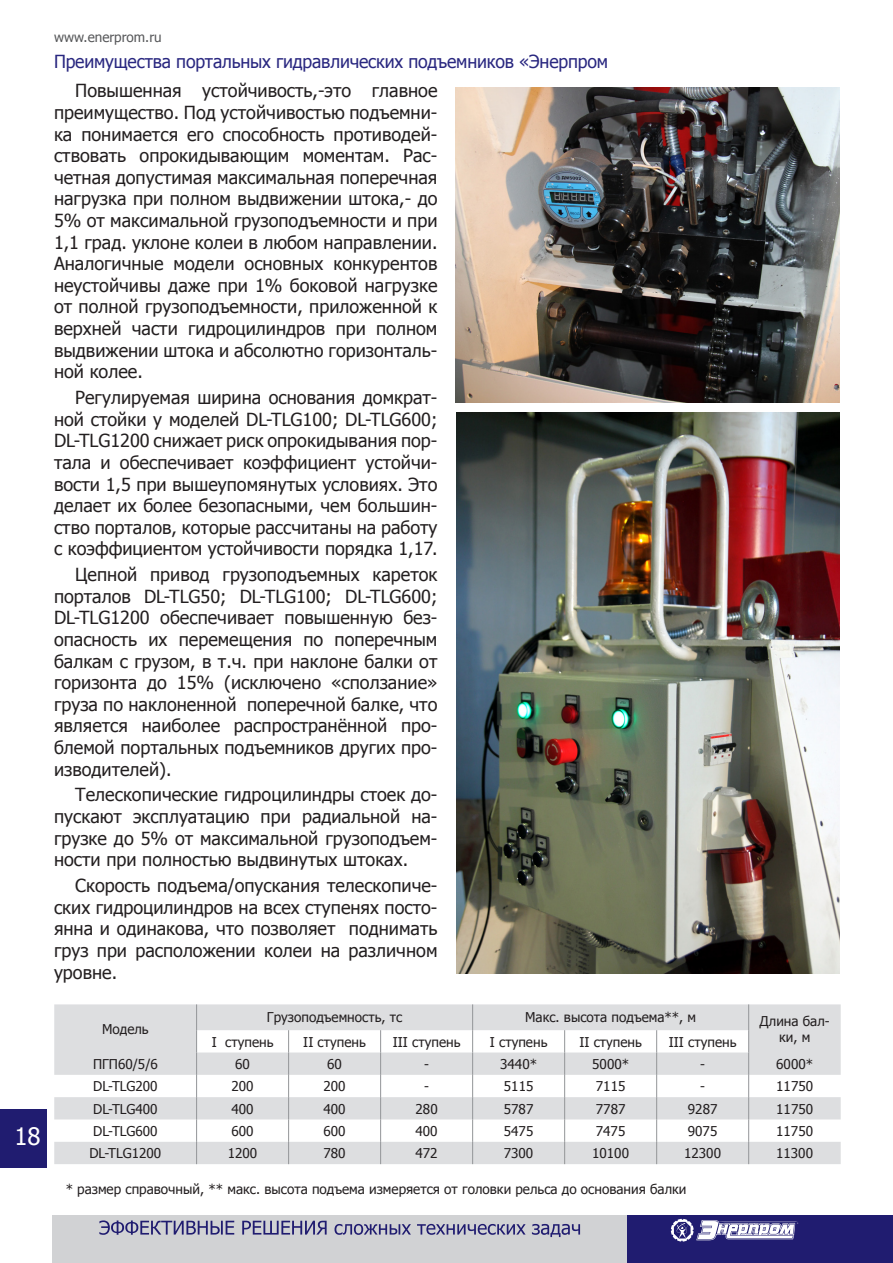
<style>
.page{position:relative;width:893px;height:1263px;background:#fff}
.page>*{position:absolute;margin:0;border:0;box-sizing:border-box;transform-origin:0 0}
.t1{font:24px "Tahoma";color:#fff}
.Text{font:18px/21.6px "Tahoma";color:#231f20;text-align:justify}
.Заголовок_Text{font:18px "Tahoma";letter-spacing:-.01em;color:#292780}
.Text-2{font:13.5px/16.2px "Tahoma";color:#231f20;text-align:center}
.t2{font:13.5px "Tahoma";color:#57585a}
</style>
<div class="page">
<svg style="left:54px;top:1004px;width:787px;height:160px;fill:#dddee0"></svg>
<svg style="left:196px;top:1004px;width:1px;height:160px"></svg>
<svg style="left:288px;top:1030px;width:1px;height:134px"></svg>
<svg style="left:380px;top:1030px;width:1px;height:134px"></svg>
<svg style="left:472px;top:1004px;width:1px;height:160px"></svg>
<svg style="left:564px;top:1030px;width:1px;height:134px"></svg>
<svg style="left:656px;top:1030px;width:1px;height:134px"></svg>
<svg style="left:748px;top:1004px;width:1px;height:160px"></svg>
<img style="left:455px;top:88px;width:385px;height:315px">
<img style="left:456px;top:412px;width:384px;height:562px">
<div style="left:0;top:1109px;width:47px;height:59px;background:#201c70"></div>
<div style="left:52px;top:1214px;width:575px;height:49px;background:#d1d2d4"></div>
<svg style="left:99px;top:1220px;width:481px;height:17px"></svg>
<div style="left:627px;top:1214px;width:266px;height:49px;background:#201c70"></div>
<svg style="left:671px;top:1219px;width:127px;height:22px"></svg>
<h1 class="t1" style="left:14px;top:1120px;width:28px">18</h1>
<p class="t2" style="left:54px;top:28px;width:109px">www.enerprom.ru</p>
<p class="Заголовок_Text" style="left:54px;top:49px;width:556px">Преимущества портальных гидравлических подъемников «Энерпром</p>
<p class="Text" style="left:54px;top:79px;width:385px;text-indent:21px">Повышенная устойчивость,-это главное преимущество. Под устойчивостью подъемни&shy;ка понимается его способность противодей&shy;ствовать опрокидывающим моментам. Рас&shy;четная допустимая максимальная поперечная нагрузка при полном выдвижении штока,- до 5% от максимальной грузоподъемности и при 1,1 град. уклоне колеи в любом направлении.<br>Аналогичные модели основных конкурентов неустойчивы даже при 1% боковой нагрузке от полной грузоподъемности, приложенной к верхней части гидроцилиндров при полном выдвижении штока и абсолютно горизонталь&shy;ной колее.</p>
<p class="Text" style="left:54px;top:386px;width:385px;text-indent:21px">Регулируемая ширина основания домкрат&shy;ной стойки у моделей DL-TLG100; DL-TLG600; DL-TLG1200 снижает риск опрокидывания пор&shy;тала и обеспечивает коэффициент устойчи&shy;вости 1,5 при вышеупомянутых условиях. Это делает их более безопасными, чем большин&shy;ство порталов, которые рассчитаны на работу с коэффициентом устойчивости порядка 1,17.</p>
<p class="Text" style="left:54px;top:563px;width:385px;text-indent:21px">Цепной привод грузоподъемных кареток порталов DL-TLG50; DL-TLG100; DL-TLG600; DL-TLG1200 обеспечивает повышенную без&shy;опасность их перемещения по поперечным балкам с грузом, в т.ч. при наклоне балки от горизонта до 15% (исключено «сползание» груза по наклоненной поперечной балке, что является наиболее распространённой про&shy;блемой портальных подъемников других про&shy;изводителей).</p>
<p class="Text" style="left:54px;top:783px;width:385px;text-indent:21px">Телескопические гидроцилиндры стоек до&shy;пускают эксплуатацию при радиальной на&shy;грузке до 5% от максимальной грузоподъем&shy;ности при полностью выдвинутых штоках.</p>
<p class="Text" style="left:54px;top:874px;width:385px;text-indent:21px">Скорость подъема/опускания телескопиче&shy;ских гидроцилиндров на всех ступенях посто&shy;янна и одинакова, что позволяет поднимать груз при расположении колеи на различном уровне.</p>
<p class="Text-2" style="left:102px;top:1020px;width:48px">Модель</p>
<p class="Text-2" style="left:267px;top:1009px;width:137px">Грузоподъемность, тс</p>
<p class="Text-2" style="left:525px;top:1009px;width:172px">Макс. высота подъема**, м</p>
<p class="Text-2" style="left:760px;top:1012px;width:72px">Длина бал&shy;ки, м</p>
<p class="Text-2" style="left:212px;top:1033px;width:63px">I ступень</p>
<p class="Text-2" style="left:303px;top:1033px;width:64px">II ступень</p>
<p class="Text-2" style="left:393px;top:1033px;width:69px">III ступень</p>
<p class="Text-2" style="left:490px;top:1033px;width:59px">I ступень</p>
<p class="Text-2" style="left:579px;top:1033px;width:64px">II ступень</p>
<p class="Text-2" style="left:669px;top:1033px;width:69px">III ступень</p>
<p class="Text-2" style="left:93px;top:1055px;width:66px">ПГП60/5/6</p>
<p class="Text-2" style="left:235px;top:1055px;width:16px">60</p>
<p class="Text-2" style="left:327px;top:1055px;width:16px">60</p>
<p class="Text-2" style="left:424px;top:1055px;width:6px">-</p>
<p class="Text-2" style="left:500px;top:1055px;width:38px">3440*</p>
<p class="Text-2" style="left:592px;top:1055px;width:38px">5000*</p>
<p class="Text-2" style="left:700px;top:1055px;width:6px">-</p>
<p class="Text-2" style="left:776px;top:1055px;width:38px">6000*</p>
<p class="Text-2" style="left:93px;top:1077px;width:66px">DL-TLG200</p>
<p class="Text-2" style="left:232px;top:1077px;width:24px">200</p>
<p class="Text-2" style="left:324px;top:1077px;width:24px">200</p>
<p class="Text-2" style="left:424px;top:1077px;width:6px">-</p>
<p class="Text-2" style="left:504px;top:1077px;width:31px">5115</p>
<p class="Text-2" style="left:596px;top:1077px;width:31px">7115</p>
<p class="Text-2" style="left:700px;top:1077px;width:6px">-</p>
<p class="Text-2" style="left:776px;top:1077px;width:38px">11750</p>
<p class="Text-2" style="left:93px;top:1100px;width:66px">DL-TLG400</p>
<p class="Text-2" style="left:232px;top:1100px;width:24px">400</p>
<p class="Text-2" style="left:324px;top:1100px;width:24px">400</p>
<p class="Text-2" style="left:416px;top:1100px;width:24px">280</p>
<p class="Text-2" style="left:504px;top:1100px;width:31px">5787</p>
<p class="Text-2" style="left:596px;top:1100px;width:31px">7787</p>
<p class="Text-2" style="left:688px;top:1100px;width:31px">9287</p>
<p class="Text-2" style="left:776px;top:1100px;width:38px">11750</p>
<p class="Text-2" style="left:93px;top:1122px;width:66px">DL-TLG600</p>
<p class="Text-2" style="left:232px;top:1122px;width:24px">600</p>
<p class="Text-2" style="left:324px;top:1122px;width:24px">600</p>
<p class="Text-2" style="left:416px;top:1122px;width:24px">400</p>
<p class="Text-2" style="left:504px;top:1122px;width:31px">5475</p>
<p class="Text-2" style="left:596px;top:1122px;width:31px">7475</p>
<p class="Text-2" style="left:688px;top:1122px;width:31px">9075</p>
<p class="Text-2" style="left:776px;top:1122px;width:38px">11750</p>
<p class="Text-2" style="left:89px;top:1144px;width:73px">DL-TLG1200</p>
<p class="Text-2" style="left:228px;top:1144px;width:31px">1200</p>
<p class="Text-2" style="left:323px;top:1144px;width:24px">780</p>
<p class="Text-2" style="left:415px;top:1144px;width:24px">472</p>
<p class="Text-2" style="left:504px;top:1144px;width:31px">7300</p>
<p class="Text-2" style="left:592px;top:1144px;width:38px">10100</p>
<p class="Text-2" style="left:684px;top:1144px;width:38px">12300</p>
<p class="Text-2" style="left:776px;top:1144px;width:38px">11300</p>
<p class="Text-2" style="left:66px;top:1181px;width:622px">* размер справочный, ** макс. высота подъема измеряется от головки рельса до основания балки</p>
</div>
